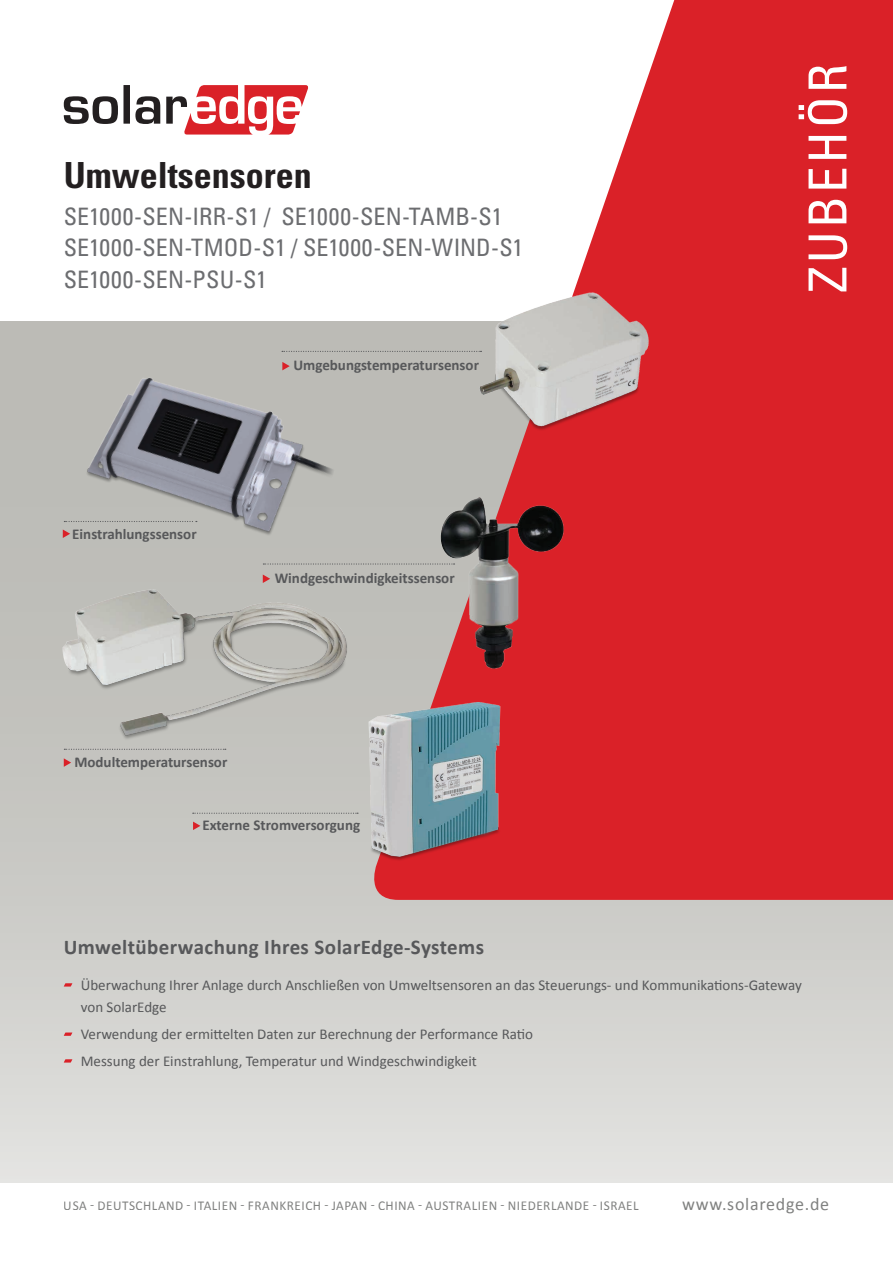
<style>
.page{position:relative;width:893px;height:1263px;background:#fff}
.page>*{position:absolute;margin:0;border:0;box-sizing:border-box;transform-origin:0 0}
.pg1_Family_vertical{font:condensed 52.5px "Univers LT Std";letter-spacing:.06em;color:#fff}
.pg1_Product_Header{font:700 condensed 36px "Univers LT Std";color:#231f20}
.pg1_Product_Subheade{font:condensed 24px/31.5px "Univers LT Std";letter-spacing:.005em;color:#6c6d70}
.pg1_Text_bold{font:700 21px "Calibri";letter-spacing:.02em;color:#57585a}
.pg1_Text_URL{font:18px "Calibri";letter-spacing:.04em;color:#808180}
.Pg1_Text_Bullets{font:15px/22.5px "Calibri";color:#57585a}
.Pg1_Text_Bullets-2{font:700 15px "Calibri";color:#57585a}
.t1{font:13.5px "Calibri";letter-spacing:.04em;color:#808180}
</style>
<div class="page">
<div style="left:0;top:321px;width:893px;height:861px;background:linear-gradient(to bottom,#b4b3ae,#dbdbd8)"></div>
<svg style="left:364px;top:0;width:529px;height:900px;fill:#da2128"></svg>
<svg style="left:64px;top:85px;width:244px;height:50px"></svg>
<img style="left:70px;top:347px;width:276px;height:224px">
<img style="left:47px;top:580px;width:316px;height:171px">
<svg style="left:64px;top:983px;width:8px;height:3px"></svg>
<svg style="left:64px;top:1032px;width:8px;height:4px"></svg>
<svg style="left:64px;top:1059px;width:8px;height:3px"></svg>
<svg style="left:63px;top:529px;width:7px;height:9px"></svg>
<svg style="left:64px;top:521px;width:133px;height:1px"></svg>
<svg style="left:282px;top:362px;width:8px;height:8px"></svg>
<svg style="left:282px;top:351px;width:186px;height:1px"></svg>
<svg style="left:64px;top:758px;width:7px;height:9px"></svg>
<svg style="left:64px;top:749px;width:162px;height:1px"></svg>
<svg style="left:263px;top:574px;width:7px;height:9px"></svg>
<svg style="left:263px;top:563px;width:162px;height:2px"></svg>
<svg style="left:193px;top:821px;width:7px;height:9px"></svg>
<svg style="left:193px;top:813px;width:158px;height:1px"></svg>
<img style="left:425px;top:489px;width:145px;height:187px">
<img style="left:468px;top:283px;width:199px;height:162px">
<img style="left:351px;top:702px;width:166px;height:166px">
<p class="pg1_Product_Header" style="left:64px;top:153px;width:249px">Umweltsensoren</p>
<p class="pg1_Product_Subheade" style="left:64px;top:200px;width:461px">SE1000-SEN-IRR /1S- SE1000-SEN-TAMB 1S-<br>SE1000-SEN-TMOD /1S- SE1000-SEN-WIND 1S-</p>
<p class="pg1_Product_Subheade" style="left:64px;top:263px;width:205px">SE1000-SEN-PSU 1S-</p>
<p class="Pg1_Text_Bullets-2" style="left:72px;top:524px;width:126px">Einstrahlungssensor</p>
<p class="Pg1_Text_Bullets-2" style="left:293px;top:355px;width:187px">Umgebungstemperatursensor</p>
<p class="Pg1_Text_Bullets-2" style="left:275px;top:568px;width:182px">Windgeschwindigkeitssensor</p>
<p class="Pg1_Text_Bullets-2" style="left:74px;top:753px;width:154px">Modultemperatursensor</p>
<p class="Pg1_Text_Bullets-2" style="left:202px;top:816px;width:159px">Externe Stromversorgung</p>
<p class="pg1_Family_vertical" style="left:794px;top:293px;width:230px;rotate:-90deg">ZUBEHÖR</p>
<p class="pg1_Text_bold" style="left:64px;top:934px;width:422px">Umweltüberwachung Ihres SolarEdge-Systems</p>
<p class="Pg1_Text_Bullets" style="left:81px;top:973px;width:722px">Überwachung Ihrer Anlage durch Anschließen von Umweltsensoren an das Steuerungs- und Kommunikations-Gateway von SolarEdge</p>
<p class="Pg1_Text_Bullets" style="left:81px;top:1023px;width:454px">Verwendung der ermittelten Daten zur Berechnung der Performance Ratio</p>
<p class="Pg1_Text_Bullets" style="left:81px;top:1049px;width:398px">Messung der Einstrahlung, Temperatur und Windgeschwindigkeit</p>
<p class="t1" style="left:64px;top:1197px;width:576px">USA - DEUTSCHLAND - ITALIEN - FRANKREICH - JAPAN - CHINA - AUSTRALIEN - NIEDERLANDE - ISRAEL</p>
<p class="pg1_Text_URL" style="left:682px;top:1192px;width:148px">www.solaredge.de</p>
</div>
